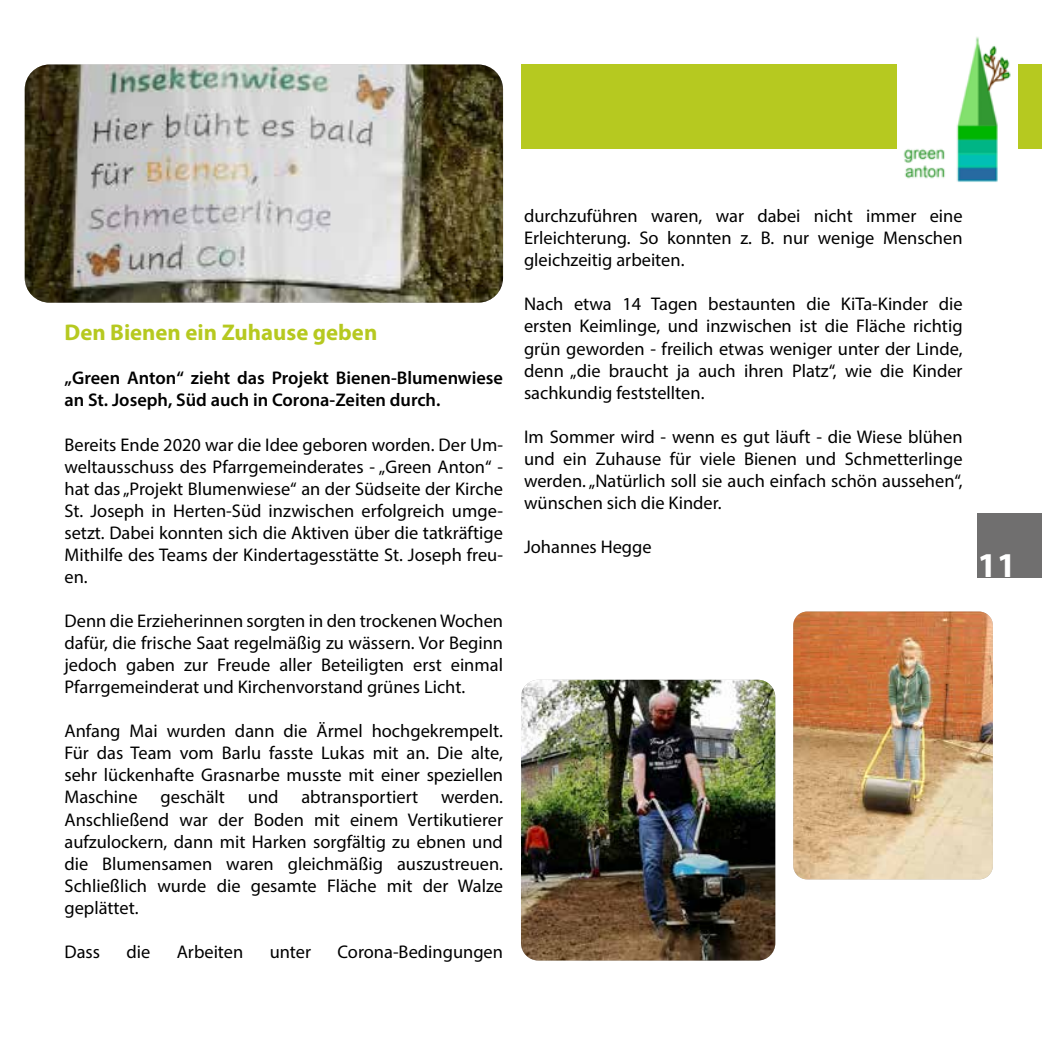
<style>
.page{position:relative;width:1042px;height:1042px;background:#fff}
.page>*{position:absolute;margin:0;border:0;box-sizing:border-box;transform-origin:0 0}
.t1{font:700 35px "Myriad Pro";color:#fff}
.t2{font:700 22.75px "Myriad Pro";color:#b6c920}
.t3{font:18.38px/22.1px "Myriad Pro";color:#000;text-align:justify}
.t4{font:600 18.38px/22.1px "Myriad Pro";color:#000}
</style>
<div class="page">
<img style="left:793px;top:611px;width:200px;height:268px">
<div style="left:977px;top:513px;width:65px;height:65px;background:#706f6f"></div>
<div style="left:521px;top:64px;width:521px;height:85px;background:#b6c920"></div>
<img style="left:898px;top:37px;width:119px;height:145px">
<img style="left:25px;top:64px;width:478px;height:239px">
<img style="left:521px;top:680px;width:254px;height:280px">
<p class="t2" style="left:64px;top:317px;width:314px">Den Bienen ein Zuhause geben</p>
<p class="t4" style="left:64px;top:367px;width:440px">„Green Anton“ zieht das Projekt Bienen-Blumenwiese an St. Joseph, Süd auch in Corona-Zeiten durch.</p>
<p class="t3" style="left:64px;top:433px;width:440px">Bereits Ende 2020 war die Idee geboren worden. Der Um&shy;weltausschuss des Pfarrgemeinderates - „Green Anton“ - hat das „Projekt Blumenwiese“ an der Südseite der Kirche St. Joseph in Herten-Süd inzwischen erfolgreich umge&shy;setzt. Dabei konnten sich die Aktiven über die tatkräftige Mithilfe des Teams der Kindertagesstätte St. Joseph freu&shy;en.</p>
<p class="t3" style="left:64px;top:609px;width:440px">Denn die Erzieherinnen sorgten in den trockenen Wochen dafür, die frische Saat regelmäßig zu wässern. Vor Beginn jedoch gaben zur Freude aller Beteiligten erst einmal Pfarrgemeinderat und Kirchenvorstand grünes Licht.</p>
<p class="t3" style="left:64px;top:720px;width:440px">Anfang Mai wurden dann die Ärmel hochgekrempelt.<br>Für das Team vom Barlu fasste Lukas mit an. Die alte, sehr lückenhafte Grasnarbe musste mit einer speziellen Maschine geschält und abtransportiert werden.<br>Anschließend war der Boden mit einem Vertikutierer aufzulockern, dann mit Harken sorgfältig zu ebnen und die Blumensamen waren gleichmäßig auszustreuen.<br>Schließlich wurde die gesamte Fläche mit der Walze geplättet.</p>
<p class="t3" style="left:64px;top:940px;width:37px">Dass</p>
<p class="t3" style="left:126px;top:940px;width:25px">die</p>
<p class="t3" style="left:177px;top:940px;width:68px">Arbeiten</p>
<p class="t3" style="left:270px;top:940px;width:43px">unter</p>
<p class="t3" style="left:337px;top:940px;width:167px">Corona-Bedingungen</p>
<p class="t3" style="left:524px;top:205px;width:440px">durchzuführen waren, war dabei nicht immer eine Erleichterung. So konnten z. B. nur wenige Menschen gleichzeitig arbeiten.</p>
<p class="t3" style="left:524px;top:293px;width:440px">Nach etwa 14 Tagen bestaunten die KiTa-Kinder die ersten Keimlinge, und inzwischen ist die Fläche richtig grün geworden - freilich etwas weniger unter der Linde, denn „die braucht ja auch ihren Platz“, wie die Kinder sachkundig feststellten.</p>
<p class="t3" style="left:524px;top:425px;width:440px">Im Sommer wird - wenn es gut läuft - die Wiese blühen und ein Zuhause für viele Bienen und Schmetterlinge werden. „Natürlich soll sie auch einfach schön aussehen“, wünschen sich die Kinder.</p>
<p class="t3" style="left:524px;top:535px;width:129px">Johannes Hegge</p>
<h1 class="t1" style="left:977px;top:542px;width:40px">11</h1>
</div>
